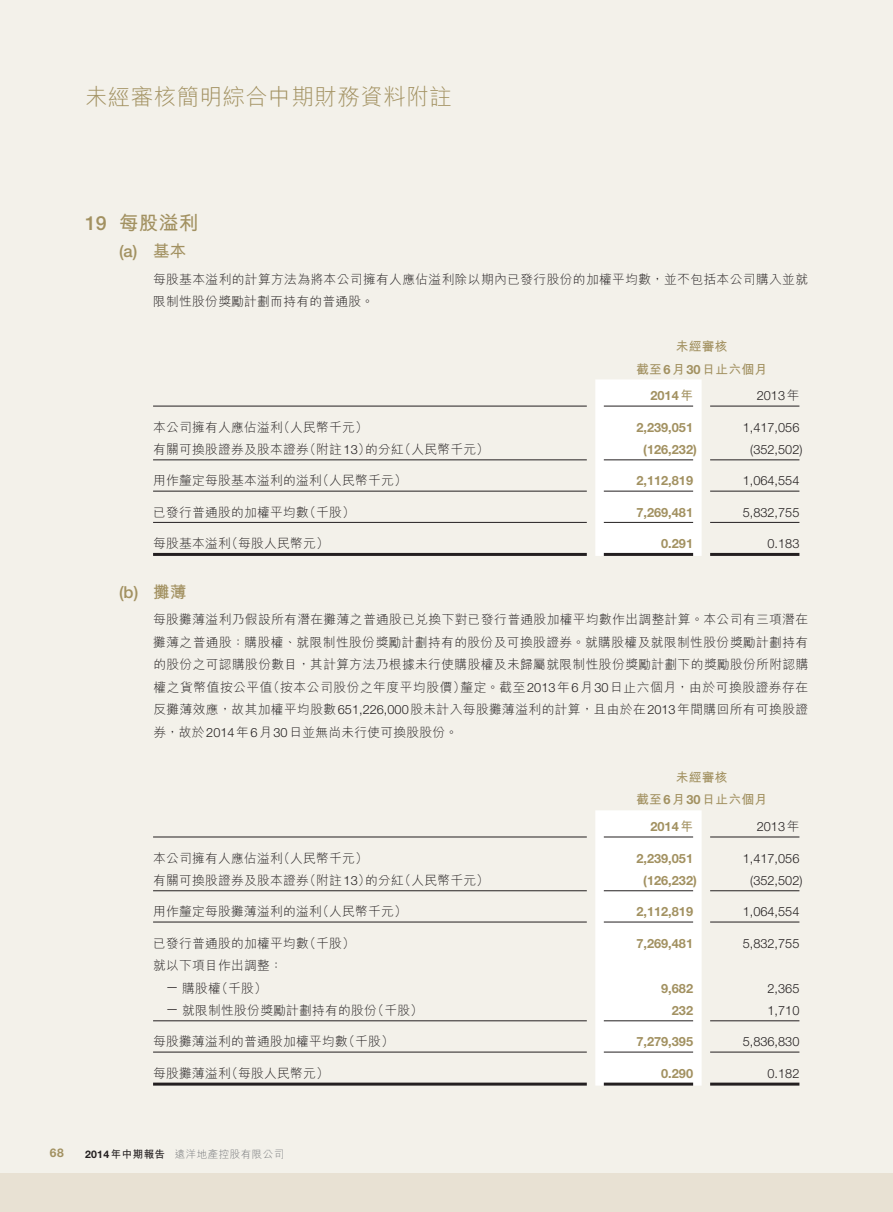
<style>
.page{position:relative;width:893px;height:1212px;background:#f3f1ea}
.page>*{position:absolute;margin:0;border:0;box-sizing:border-box;transform-origin:0 0}
.t1{font:300 22.5px "M Hei HK";letter-spacing:.02em;color:#a29161}
.t2{font:700 19.5px "M Hei HK";color:#a29161}
.t3{font:500 16.5px "Helvetica Neue LT Std";color:#a29161}
.t4{font:300 12.75px/22.5px "M Hei HK";letter-spacing:.02em;color:#231f20}
.t5{font:300 12.75px "Helvetica Neue LT Std";color:#231f20}
.t6{font:700 12.75px "Helvetica Neue LT Std";color:#a29161}
.t7{font:700 12.75px/22.5px "M Hei HK";letter-spacing:.02em;color:#a29161;text-align:center}
.t8{font:700 12px "Helvetica Neue LT Std";color:#a29161}
.t9{font:300 10.5px "M Hei HK";letter-spacing:.045em;color:#76787b}
.s1{font-family:"Helvetica Neue LT Std";font-weight:500}
.s2{font-family:"M Hei HK";font-weight:700}
.s3{font-family:"Helvetica Neue LT Std"}
.s4{font-family:"M Hei HK"}
.s5{font-family:"Helvetica Neue LT Std";font-weight:700;color:#231f20}
.s6{font-weight:700;color:#231f20}
</style>
<div class="page">
<div style="left:0;top:1174px;width:893px;height:38px;background:#e8e1d3"></div>
<div style="left:595px;top:379px;width:107px;height:177px;background:#fff"></div>
<hr style="left:153px;top:406px;width:434px;height:1px;background:#231f20">
<hr style="left:604px;top:406px;width:89px;height:1px;background:#231f20">
<hr style="left:710px;top:406px;width:89px;height:1px;background:#231f20">
<hr style="left:153px;top:459px;width:434px;height:1px;background:#231f20">
<hr style="left:604px;top:459px;width:89px;height:1px;background:#231f20">
<hr style="left:710px;top:459px;width:89px;height:1px;background:#231f20">
<hr style="left:153px;top:491px;width:434px;height:1px;background:#231f20">
<hr style="left:604px;top:491px;width:89px;height:1px;background:#231f20">
<hr style="left:710px;top:491px;width:89px;height:1px;background:#231f20">
<hr style="left:153px;top:522px;width:434px;height:1px;background:#231f20">
<hr style="left:604px;top:522px;width:89px;height:1px;background:#231f20">
<hr style="left:710px;top:522px;width:89px;height:1px;background:#231f20">
<hr style="left:153px;top:553px;width:434px;height:3px;background:#231f20">
<hr style="left:604px;top:553px;width:89px;height:3px;background:#231f20">
<hr style="left:710px;top:553px;width:89px;height:3px;background:#231f20">
<div style="left:595px;top:810px;width:107px;height:275px;background:#fff"></div>
<hr style="left:153px;top:836px;width:434px;height:1px;background:#231f20">
<hr style="left:604px;top:836px;width:89px;height:1px;background:#231f20">
<hr style="left:710px;top:836px;width:89px;height:1px;background:#231f20">
<hr style="left:153px;top:890px;width:434px;height:1px;background:#231f20">
<hr style="left:604px;top:890px;width:89px;height:1px;background:#231f20">
<hr style="left:710px;top:890px;width:89px;height:1px;background:#231f20">
<hr style="left:153px;top:922px;width:434px;height:1px;background:#231f20">
<hr style="left:604px;top:922px;width:89px;height:1px;background:#231f20">
<hr style="left:710px;top:922px;width:89px;height:1px;background:#231f20">
<hr style="left:153px;top:1020px;width:434px;height:1px;background:#231f20">
<hr style="left:604px;top:1020px;width:89px;height:1px;background:#231f20">
<hr style="left:710px;top:1020px;width:89px;height:1px;background:#231f20">
<hr style="left:153px;top:1052px;width:434px;height:1px;background:#231f20">
<hr style="left:604px;top:1052px;width:89px;height:1px;background:#231f20">
<hr style="left:710px;top:1052px;width:89px;height:1px;background:#231f20">
<hr style="left:153px;top:1082px;width:434px;height:3px;background:#231f20">
<hr style="left:604px;top:1082px;width:89px;height:3px;background:#231f20">
<hr style="left:710px;top:1082px;width:89px;height:3px;background:#231f20">
<h1 class="t1" style="left:85px;top:85px;width:368px">未經審核簡明綜合中期財務資料附註</h1>
<h2 class="t2" style="left:85px;top:209px;width:115px"><span class="s1">19</span> 每股溢利</h2>
<p class="t3" style="left:119px;top:241px;width:69px">(a) <span class="s2">基本</span></p>
<p class="t4" style="left:153px;top:267px;width:656px">每股基本溢利的計算方法為將本公司擁有人應佔溢利除以期內已發行股份的加權平均數，並不包括本公司購入並就限制性股份獎勵計劃而持有的普通股。</p>
<p class="t7" style="left:636px;top:334px;width:132px">未經審核<br>截至<span class="s3">6</span>月<span class="s3">30</span>日止六個月</p>
<p class="t6" style="left:650px;top:388px;width:44px">2014<span class="s4">年</span></p>
<p class="t5" style="left:757px;top:388px;width:44px">2013<span class="s4">年</span></p>
<p class="t4" style="left:153px;top:415px;width:216px">本公司擁有人應佔溢利（人民幣千元）</p>
<p class="t6" style="left:636px;top:419px;width:58px">2,239,051</p>
<p class="t5" style="left:743px;top:419px;width:58px">1,417,056</p>
<p class="t4" style="left:153px;top:438px;width:337px">有關可換股證券及股本證券（附註<span class="s3">13</span>）的分紅（人民幣千元）</p>
<p class="t6" style="left:643px;top:442px;width:55px">(126,232)</p>
<p class="t5" style="left:750px;top:442px;width:54px">(352,502)</p>
<p class="t4" style="left:153px;top:469px;width:255px">用作釐定每股基本溢利的溢利（人民幣千元）</p>
<p class="t6" style="left:636px;top:473px;width:58px">2,112,819</p>
<p class="t5" style="left:743px;top:473px;width:58px">1,064,554</p>
<p class="t4" style="left:153px;top:500px;width:203px">已發行普通股的加權平均數（千股）</p>
<p class="t6" style="left:636px;top:504px;width:58px">7,269,481</p>
<p class="t5" style="left:743px;top:504px;width:58px">5,832,755</p>
<p class="t4" style="left:153px;top:532px;width:177px">每股基本溢利（每股人民幣元）</p>
<p class="t6" style="left:661px;top:535px;width:33px">0.291</p>
<p class="t5" style="left:767px;top:536px;width:33px">0.183</p>
<p class="t3" style="left:119px;top:582px;width:69px">(b) <span class="s2">攤薄</span></p>
<p class="t4" style="left:153px;top:608px;width:657px;text-align:justify">每股攤薄溢利乃假設所有潛在攤薄之普通股已兌換下對已發行普通股加權平均數作出調整計算。本公司有三項潛在攤薄之普通股：購股權、就限制性股份獎勵計劃持有的股份及可換股證券。就購股權及就限制性股份獎勵計劃持有的股份之可認購股份數目，其計算方法乃根據未行使購股權及未歸屬就限制性股份獎勵計劃下的獎勵股份所附認購權之貨幣值按公平值（按本公司股份之年度平均股價）釐定。截至<span class="s3">2013</span>年<span class="s3">6</span>月<span class="s3">30</span>日止六個月，由於可換股證券存在反攤薄效應，故其加權平均股數<span class="s3">651,226,000</span>股未計入每股攤薄溢利的計算，且由於在<span class="s3">2013</span>年間購回所有可換股證券，故於<span class="s3">2014</span>年<span class="s3">6</span>月<span class="s3">30</span>日並無尚未行使可換股股份。</p>
<p class="t7" style="left:636px;top:765px;width:132px">未經審核<br>截至<span class="s3">6</span>月<span class="s3">30</span>日止六個月</p>
<p class="t6" style="left:650px;top:819px;width:44px">2014<span class="s4">年</span></p>
<p class="t5" style="left:757px;top:819px;width:44px">2013<span class="s4">年</span></p>
<p class="t4" style="left:153px;top:846px;width:216px">本公司擁有人應佔溢利（人民幣千元）</p>
<p class="t6" style="left:636px;top:850px;width:58px">2,239,051</p>
<p class="t5" style="left:743px;top:850px;width:58px">1,417,056</p>
<p class="t4" style="left:153px;top:869px;width:337px">有關可換股證券及股本證券（附註<span class="s3">13</span>）的分紅（人民幣千元）</p>
<p class="t6" style="left:643px;top:872px;width:55px">(126,232)</p>
<p class="t5" style="left:750px;top:873px;width:54px">(352,502)</p>
<p class="t4" style="left:153px;top:900px;width:255px">用作釐定每股攤薄溢利的溢利（人民幣千元）</p>
<p class="t6" style="left:636px;top:904px;width:58px">2,112,819</p>
<p class="t5" style="left:743px;top:904px;width:58px">1,064,554</p>
<p class="t4" style="left:153px;top:931px;width:203px">已發行普通股的加權平均數（千股）</p>
<p class="t6" style="left:636px;top:935px;width:58px">7,269,481</p>
<p class="t5" style="left:743px;top:935px;width:58px">5,832,755</p>
<p class="t4" style="left:153px;top:954px;width:131px">就以下項目作出調整：</p>
<p class="t4" style="left:166px;top:976px;width:102px"><sup>—</sup> 購股權（千股）</p>
<p class="t6" style="left:661px;top:980px;width:33px">9,682</p>
<p class="t5" style="left:767px;top:980px;width:33px">2,365</p>
<p class="t4" style="left:166px;top:999px;width:259px"><span class="s3">—</span> 就限制性股份獎勵計劃持有的股份（千股）</p>
<p class="t6" style="left:672px;top:1002px;width:23px">232</p>
<p class="t5" style="left:767px;top:1003px;width:33px">1,710</p>
<p class="t4" style="left:153px;top:1030px;width:242px">每股攤薄溢利的普通股加權平均數（千股）</p>
<p class="t6" style="left:636px;top:1034px;width:58px">7,279,395</p>
<p class="t5" style="left:743px;top:1034px;width:58px">5,836,830</p>
<p class="t4" style="left:153px;top:1061px;width:177px">每股攤薄溢利（每股人民幣元）</p>
<p class="t6" style="left:661px;top:1065px;width:33px">0.290</p>
<p class="t5" style="left:767px;top:1065px;width:33px">0.182</p>
<p class="t8" style="left:50px;top:1145px;width:15px">68</p>
<p class="t9" style="left:85px;top:1148px;width:201px"><span class="s5">2014</span><span class="s6">年中期報告</span> 遠洋地產控股有限公司</p>
</div>
